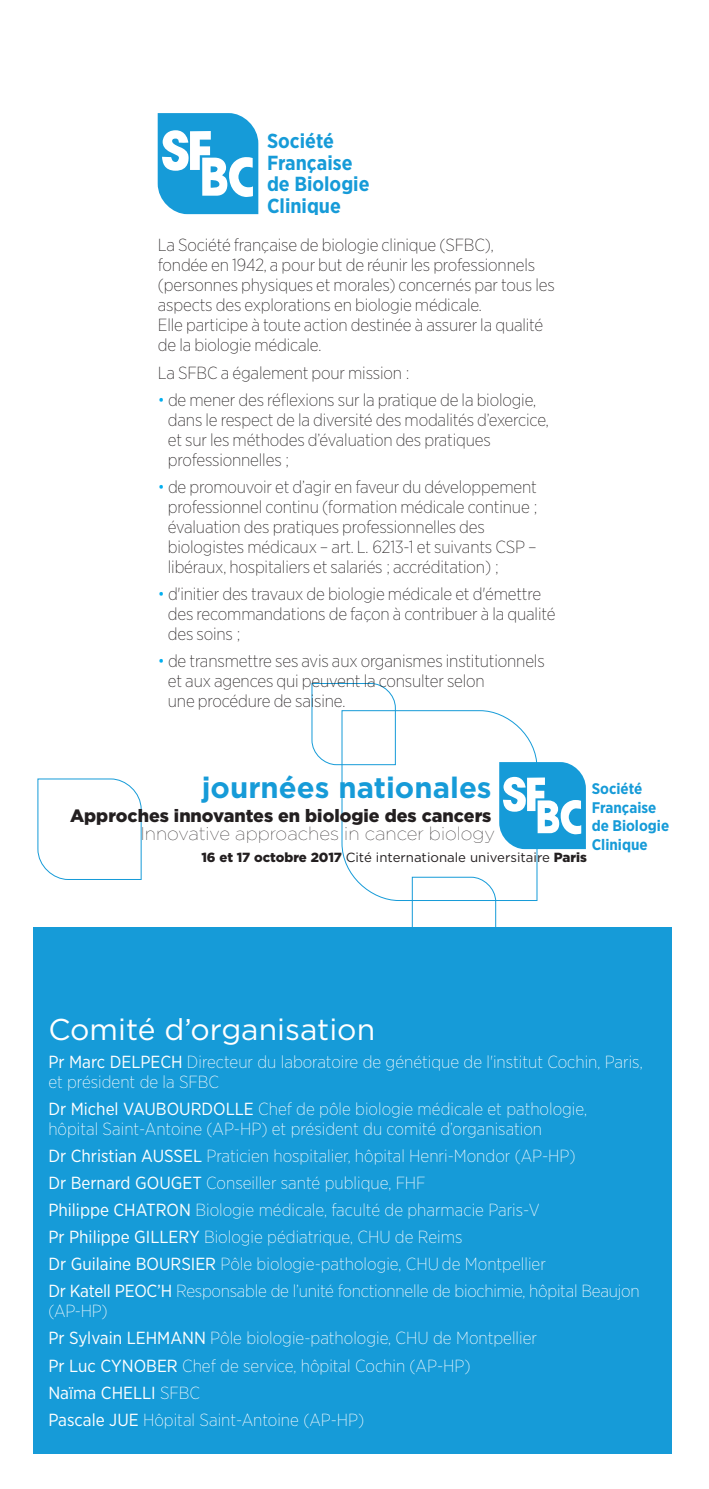
<style>
.page{position:relative;width:709px;height:1489px;background:#fff}
.page>*{position:absolute;margin:0;border:0;box-sizing:border-box;transform-origin:0 0}
.t1{font:30px "Gotham";color:#fff}
.t2{font:700 29.25px "Gotham";color:#169bd8}
.t3{font:700 20.25px/21.5px "Gotham Narrow";color:#169bd8}
.t4{font:100 18.5px "Gotham";color:#231f20}
.t5{font:900 17.75px "Gotham";color:#231f20}
.t6{font:200 17.5px/20px "Gotham Narrow";letter-spacing:-.01em;color:#231f20}
.t7{font:200 17.5px/27px "Gotham Narrow";color:#fff}
.t8{font:700 15.25px/18.5px "Gotham Narrow";color:#169bd8}
.t9{font:13.25px "Gotham";color:#231f20}
.s1{color:#00aeef}
.s2{font-weight:900}
.s3{font-weight:400}
</style>
<div class="page">
<svg style="left:38px;top:778px;width:103px;height:101px"></svg>
<svg style="left:311px;top:683px;width:275px;height:244px"></svg>
<div style="left:33px;top:927px;width:638px;height:526px;background:#169bd8"></div>
<svg style="left:158px;top:113px;width:100px;height:101px"></svg>
<p class="t3" style="left:267px;top:132px;width:104px">Société<br>Française de Biologie<br>Clinique</p>
<p class="t6" style="left:158px;top:236px;width:398px">La Société française de biologie clinique (SFBC),<br>fondée en 1942, a pour but de réunir les professionnels (personnes physiques et morales) concernés par tous les aspects des explorations en biologie médicale.<br>Elle participe à toute action destinée à assurer la qualité de la biologie médicale.</p>
<p class="t6" style="left:158px;top:364px;width:253px">La SFBC a également pour mission :</p>
<p class="t6" style="left:168px;top:391px;width:382px;text-indent:-10px"><span class="s1">•</span> de mener des réflexions sur la pratique de la biologie, dans le respect de la diversité des modalités d’exercice, et sur les méthodes d’évaluation des pratiques professionnelles ;</p>
<p class="t6" style="left:168px;top:478px;width:371px;text-indent:-10px"><span class="s1">•</span> de promouvoir et d’agir en faveur du développement professionnel continu (formation médicale continue ; évaluation des pratiques professionnelles des biologistes médicaux – art. L. 6213-1 et suivants CSP – libéraux, hospitaliers et salariés ; accréditation) ;</p>
<p class="t6" style="left:168px;top:585px;width:389px;text-indent:-10px"><span class="s1">•</span> d'initier des travaux de biologie médicale et d'émettre des recommandations de façon à contribuer à la qualité des soins ;</p>
<p class="t6" style="left:168px;top:652px;width:378px;text-indent:-10px"><span class="s1">•</span> de transmettre ses avis aux organismes institutionnels et aux agences qui peuvent la consulter selon<br>une procédure de saisine.</p>
<h2 class="t2" style="left:202px;top:777px;width:291px">journées nationales</h2>
<p class="t8" style="left:591px;top:781px;width:79px">Société<br>Française de Biologie<br>Clinique</p>
<p class="t5" style="left:70px;top:809px;width:423px">Approches innovantes en biologie des cancers</p>
<p class="t4" style="left:140px;top:827px;width:356px">Innovative approaches in cancer biology</p>
<p class="t9" style="left:201px;top:853px;width:387px"><span class="s2">16 et 17 octobre 2017</span> Cité internationale universitaire <span class="s2">Paris</span></p>
<h1 class="t1" style="left:48px;top:1019px;width:328px">Comité d’organisation</h1>
<p class="t7" style="left:48px;top:1052px;width:596px;line-height:20px"><span class="s3">Pr Marc DELPECH</span> Directeur du laboratoire de génétique de l'institut Cochin, Paris, et président de la SFBC</p>
<p class="t7" style="left:48px;top:1099px;width:540px;line-height:20px"><span class="s3">Dr Michel VAUBOURDOLLE</span> Chef de pôle biologie médicale et pathologie, hôpital Saint-Antoine (AP-HP) et président du comité d’organisation</p>
<p class="t7" style="left:48px;top:1143px;width:592px"><span class="s3">Dr Christian AUSSEL</span> Praticien hospitalier, hôpital Henri-Mondor (AP-HP)<br><span class="s3">Dr Bernard GOUGET</span> Conseiller santé publique, FHF<br><span class="s3">Philippe CHATRON</span> Biologie médicale, faculté de pharmacie Paris-V<br><span class="s3">Pr Philippe GILLERY</span> Biologie pédiatrique, CHU de Reims<br><span class="s3">Dr Guilaine BOURSIER</span> Pôle biologie-pathologie, CHU de Montpellier<br><span class="s3">Dr Katell PEOC’H</span> Responsable de l’unité fonctionnelle de biochimie, hôpital Beaujon</p>
<p class="t7" style="left:48px;top:1298px;width:490px">(AP-HP)<br><span class="s3">Pr Sylvain LEHMANN</span> Pôle biologie-pathologie, CHU de Montpellier <span class="s3">Pr Luc CYNOBER</span> Chef de service, hôpital Cochin (AP-HP)<br><span class="s3">Naïma CHELLI</span> SFBC<br><span class="s3">Pascale JUE</span> Hôpital Saint-Antoine (AP-HP)</p>
</div>
